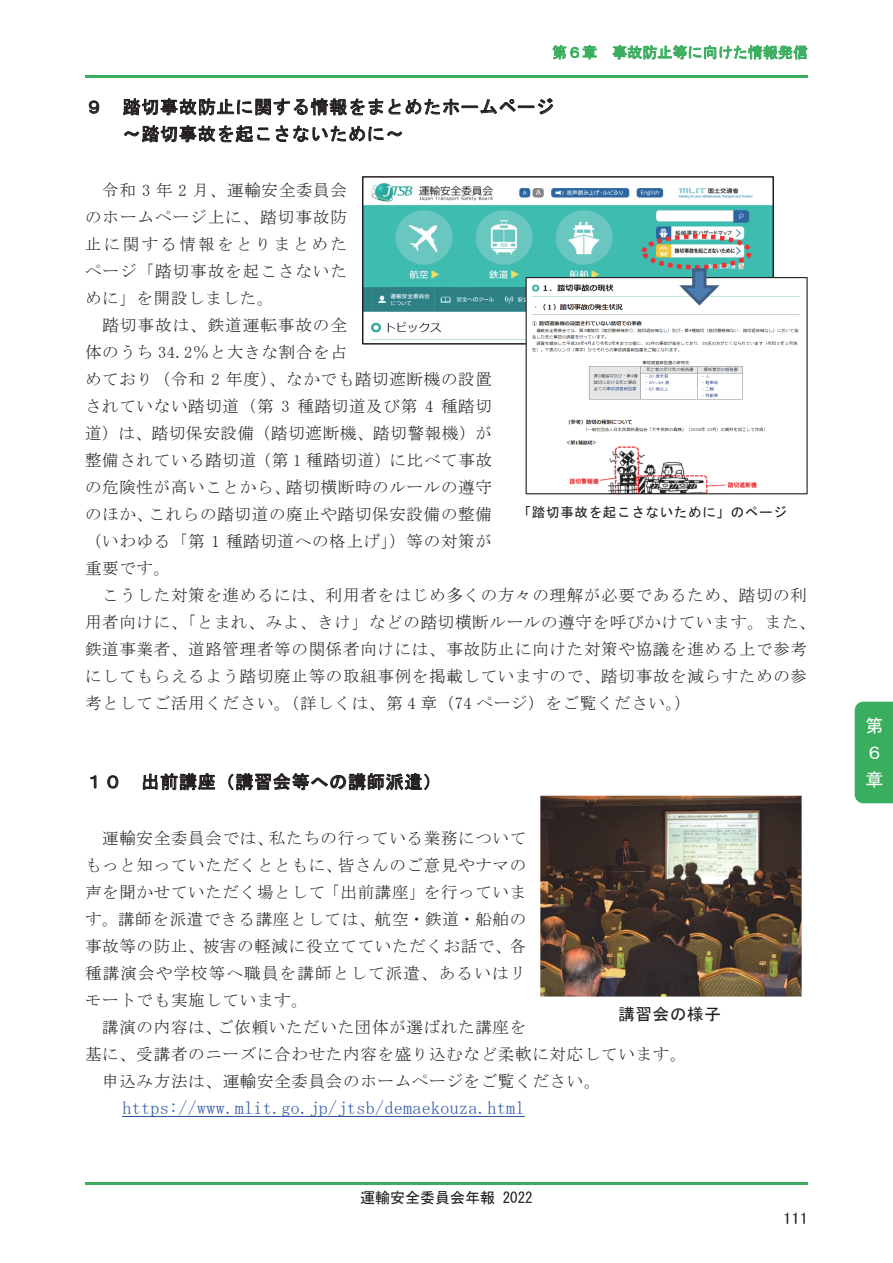
<style>
.page{position:relative;width:893px;height:1263px;background:#fff}
.page>*{position:absolute;margin:0;border:0;box-sizing:border-box;transform-origin:0 0}
.t1{font:18px/26.8px "MS Gothic";letter-spacing:.045em;color:#231f20}
.t2{font:18px "MS Mincho";letter-spacing:.02em;color:#2c57a6}
.t3{font:18px/27px "MS Gothic";color:#fff}
.t4{font:16.5px/27px "MS Mincho";letter-spacing:.045em;color:#231f20;text-align:justify}
.t5{font:16.5px "MS Gothic";letter-spacing:.045em;color:#231f20}
.t6{font:16.5px "MS P Gothic";color:#231f20}
.t7{font:15px "MS Gothic";color:#3aae5e}
.t8{font:15px "MS Gothic";color:#231f20}
.t9{font:13.5px "MS Gothic";letter-spacing:.055em;color:#231f20}
</style>
<div class="page">
<hr style="left:85px;top:75px;width:723px;height:3px;background:#3aae5e">
<hr style="left:85px;top:1182px;width:723px;height:2px;background:#3aae5e">
<hr style="left:122px;top:1116px;width:403px;height:1px;background:#2c57a6">
<img style="left:540px;top:796px;width:261px;height:200px">
<img style="left:365px;top:183px;width:406px;height:159px">
<div style="left:362px;top:176px;width:412px;height:169px;border:2px solid #231f20"></div>
<div style="left:642px;top:234px;width:110px;height:36px;border:4px dashed #ee3133;border-radius:50%"></div>
<img style="left:528px;top:279px;width:272px;height:213px">
<div style="left:526px;top:277px;width:282px;height:217px;border:1px solid #231f20"></div>
<svg style="left:676px;top:267px;width:47px;height:41px"></svg>
<div style="left:855px;top:702px;width:38px;height:101px;background:#3aae5f"></div>
<p class="t7" style="left:552px;top:45px;width:258px">第６章 事故防止等に向けた情報発信</p>
<p class="t1" style="left:123px;top:93px;width:433px;text-indent:-38px">９ 踏切事故防止に関する情報をまとめたホームページ～踏切事故を起こさないために～</p>
<p class="t4" style="left:85px;top:176px;width:263px;text-indent:17px">令和 3 年 2 月、運輸安全委員会のホームページ上に、踏切事故防止に関する情報をとりまとめたページ「踏切事故を起こさないために」を開設しました。</p>
<p class="t4" style="left:85px;top:311px;width:408px;text-align:left;text-indent:18px">踏切事故は、鉄道運転事故の全<br>体のうち 34.2％と大きな割合を占<br>めており（令和 2 年度）、なかでも踏切遮断機の設置されていない踏切道（第 3 種踏切道及び第 4 種踏切道）は、踏切保安設備（踏切遮断機、踏切警報機）が整備されている踏切道（第 1 種踏切道）に比べて事故の危険性が高いことから、踏切横断時のルールの遵守のほか、これらの踏切道の廃止や踏切保安設備の整備（いわゆる「第 1 種踏切道への格上げ」）等の対策が重要です。</p>
<p class="t4" style="left:85px;top:581px;width:732px;text-align:left;text-indent:17px">こうした対策を進めるには、利用者をはじめ多くの方々の理解が必要であるため、踏切の利用者向けに、「とまれ、みよ、きけ」などの踏切横断ルールの遵守を呼びかけています。また、鉄道事業者、道路管理者等の関係者向けには、事故防止に向けた対策や協議を進める上で参考にしてもらえるよう踏切廃止等の取組事例を掲載していますので、踏切事故を減らすための参考としてご活用ください。（詳しくは、第 4 章（74 ページ）をご覧ください。）</p>
<p class="t9" style="left:518px;top:506px;width:271px">「踏切事故を起こさないために」のページ</p>
<p class="t1" style="left:85px;top:768px;width:358px">１０ 出前講座（講習会等への講師派遣）</p>
<p class="t4" style="left:85px;top:824px;width:443px;text-indent:17px">運輸安全委員会では、私たちの行っている業務についてもっと知っていただくとともに、皆さんのご意見やナマの声を聞かせていただく場として「出前講座」を行っています。講師を派遣できる講座としては、航空・鉄道・船舶の事故等の防止、被害の軽減に役立てていただくお話で、各種講演会や学校等へ職員を講師として派遣、あるいはリモートでも実施しています。</p>
<p class="t4" style="left:102px;top:1013px;width:426px">講演の内容は、ご依頼いただいた団体が選ばれた講座を</p>
<p class="t4" style="left:85px;top:1040px;width:603px">基に、受講者のニーズに合わせた内容を盛り込むなど柔軟に対応しています。</p>
<p class="t4" style="left:102px;top:1067px;width:500px">申込み方法は、運輸安全委員会のホームページをご覧ください。</p>
<p class="t2" style="left:122px;top:1098px;width:403px">https://www.mlit.go.jp/jtsb/demaekouza.html</p>
<p class="t5" style="left:618px;top:1005px;width:104px">講習会の様子</p>
<p class="t8" style="left:360px;top:1190px;width:174px">運輸安全委員会年報 2022</p>
<p class="t6" style="left:783px;top:1210px;width:26px">111</p>
<p class="t3" style="left:865px;top:712px;width:19px">第<br>６章</p>
</div>
